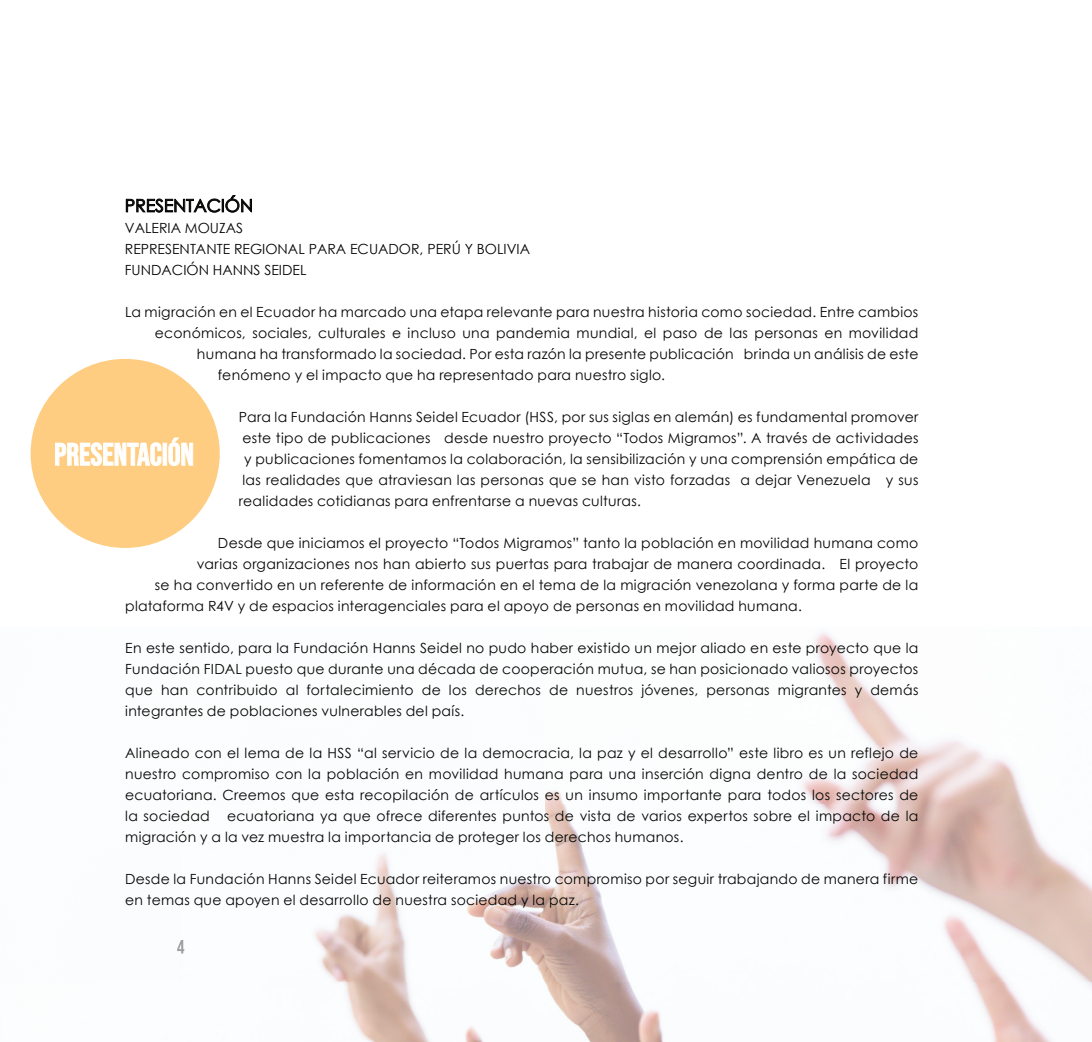
<style>
.page{position:relative;width:1092px;height:1042px;background:#fff}
.page>*{position:absolute;margin:0;border:0;box-sizing:border-box;transform-origin:0 0}
.t1{font:31.5px "Bebas Neue";color:#fff}
.t2{font:17.5px "Century Gothic";color:#040503}
.t3{font:14px/21px "Century Gothic";letter-spacing:.02em;color:#040503;text-align:justify}
.t4{font:14px/21px "Century Gothic";color:#040503}
</style>
<div class="page">
<img style="left:181px;top:633px;width:910px;height:409px">
<svg style="left:177px;top:940px;width:7px;height:13px"></svg>
<div style="left:31px;top:359px;width:189px;height:189px;background:#fecd82;border-radius:50%"></div>
<svg style="left:55px;top:442px;width:107px;height:24px"></svg>
<div style="left:163px;top:443px;width:4px;height:23px;border:1px solid #fff"></div>
<svg style="left:168px;top:437px;width:25px;height:29px"></svg>
<svg style="left:126px;top:195px;width:126px;height:18px"></svg>
<p class="t2" style="left:125px;top:193px;width:130px">PRESENTACIÓN</p>
<p class="t4" style="left:125px;top:217px;width:407px">VALERIA MOUZAS<br>REPRESENTANTE REGIONAL PARA ECUADOR, PERÚ Y BOLIVIA<br>FUNDACIÓN HANNS SEIDEL</p>
<p class="t3" style="left:125px;top:301px;width:794px">La migración en el Ecuador ha marcado una etapa relevante para nuestra historia como sociedad. Entre cambios</p>
<p class="t3" style="left:155px;top:322px;width:764px">económicos, sociales, culturales e incluso una pandemia mundial, el paso de las personas en movilidad</p>
<p class="t3" style="left:197px;top:343px;width:723px">humana ha transformado la sociedad. Por esta razón la presente publicación brinda un análisis de este</p>
<p class="t3" style="left:218px;top:364px;width:448px">fenómeno y el impacto que ha representado para nuestro siglo.</p>
<p class="t3" style="left:239px;top:406px;width:681px">Para la Fundación Hanns Seidel Ecuador (HSS, por sus siglas en alemán) es fundamental promover</p>
<p class="t3" style="left:242px;top:427px;width:677px">este tipo de publicaciones desde nuestro proyecto “Todos Migramos”. A través de actividades</p>
<p class="t3" style="left:244px;top:448px;width:675px">y publicaciones fomentamos la colaboración, la sensibilización y una comprensión empática de</p>
<p class="t3" style="left:242px;top:469px;width:677px">las realidades que atraviesan las personas que se han visto forzadas a dejar Venezuela y sus</p>
<p class="t3" style="left:239px;top:490px;width:403px">realidades cotidianas para enfrentarse a nuevas culturas.</p>
<p class="t3" style="left:218px;top:532px;width:702px">Desde que iniciamos el proyecto “Todos Migramos” tanto la población en movilidad humana como</p>
<p class="t3" style="left:197px;top:553px;width:722px">varias organizaciones nos han abierto sus puertas para trabajar de manera coordinada. El proyecto</p>
<p class="t3" style="left:155px;top:574px;width:764px">se ha convertido en un referente de información en el tema de la migración venezolana y forma parte de la</p>
<p class="t3" style="left:125px;top:595px;width:678px">plataforma R4V y de espacios interagenciales para el apoyo de personas en movilidad humana.</p>
<p class="t3" style="left:125px;top:637px;width:794px">En este sentido, para la Fundación Hanns Seidel no pudo haber existido un mejor aliado en este proyecto que la Fundación FIDAL puesto que durante una década de cooperación mutua, se han posicionado valiosos proyectos que han contribuido al fortalecimiento de los derechos de nuestros jóvenes, personas migrantes y demás integrantes de poblaciones vulnerables del país.</p>
<p class="t3" style="left:125px;top:742px;width:794px">Alineado con el lema de la HSS “al servicio de la democracia, la paz y el desarrollo” este libro es un reflejo de nuestro compromiso con la población en movilidad humana para una inserción digna dentro de la sociedad ecuatoriana. Creemos que esta recopilación de artículos es un insumo importante para todos los sectores de la sociedad ecuatoriana ya que ofrece diferentes puntos de vista de varios expertos sobre el impacto de la migración y a la vez muestra la importancia de proteger los derechos humanos.</p>
<p class="t3" style="left:125px;top:868px;width:794px">Desde la Fundación Hanns Seidel Ecuador reiteramos nuestro compromiso por seguir trabajando de manera firme en temas que apoyen el desarrollo de nuestra sociedad y la paz.</p>
<h1 class="t1" style="left:54px;top:436px;width:141px">PRESENTACIÓN</h1>
</div>
